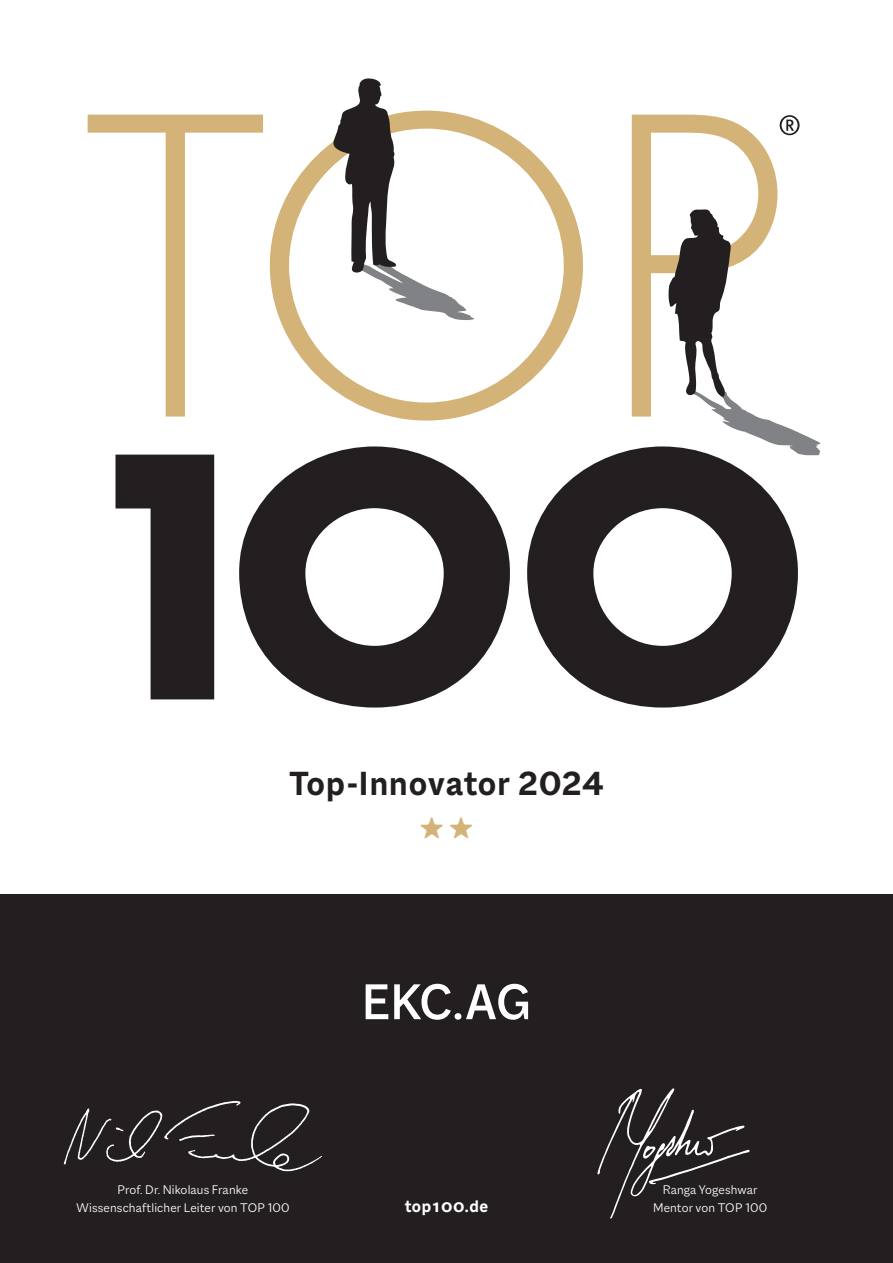
<style>
.page{position:relative;width:893px;height:1263px;background:#fff}
.page>*{position:absolute;margin:0;border:0;box-sizing:border-box;transform-origin:0 0}
.t1{font:500 54px "Macklin Sans";color:#fff}
.t2{font:700 36px "Macklin Sans";letter-spacing:.015em;color:#231f20}
.t3{font:700 18px "Macklin Sans";letter-spacing:.025em;color:#fff}
.t4{font:300 13.5px "Macklin Sans";letter-spacing:.01em;color:#fff}
</style>
<div class="page">
<div style="left:0;top:890px;width:893px;height:373px;background:#231f20"></div>
<svg style="left:597px;top:1088px;width:153px;height:130px"></svg>
<svg style="left:88px;top:115px;width:175px;height:302px"></svg>
<svg style="left:270px;top:118px;width:313px;height:303px"></svg>
<svg style="left:115px;top:455px;width:99px;height:244px"></svg>
<svg style="left:239px;top:446px;width:271px;height:261px;fill:#231f20"></svg>
<svg style="left:527px;top:449px;width:271px;height:258px;fill:#231f20"></svg>
<svg style="left:331px;top:78px;width:144px;height:242px"></svg>
<svg style="left:632px;top:115px;width:189px;height:341px"></svg>
<svg style="left:64px;top:1101px;width:258px;height:70px"></svg>
<p class="t2" style="left:289px;top:762px;width:316px">Top-Innovator 2024</p>
<p class="t4" style="left:118px;top:1182px;width:132px">Prof. Dr. Nikolaus Franke</p>
<p class="t4" style="left:76px;top:1200px;width:215px">Wissenschaftlicher Leiter von TOP 100</p>
<p class="t1" style="left:362px;top:970px;width:171px">EKC.AG</p>
<p class="t3" style="left:405px;top:1196px;width:85px">top100.de</p>
<p class="t4" style="left:663px;top:1182px;width:96px">Ranga Yogeshwar</p>
<p class="t4" style="left:653px;top:1200px;width:116px">Mentor von TOP 100</p>
</div>
